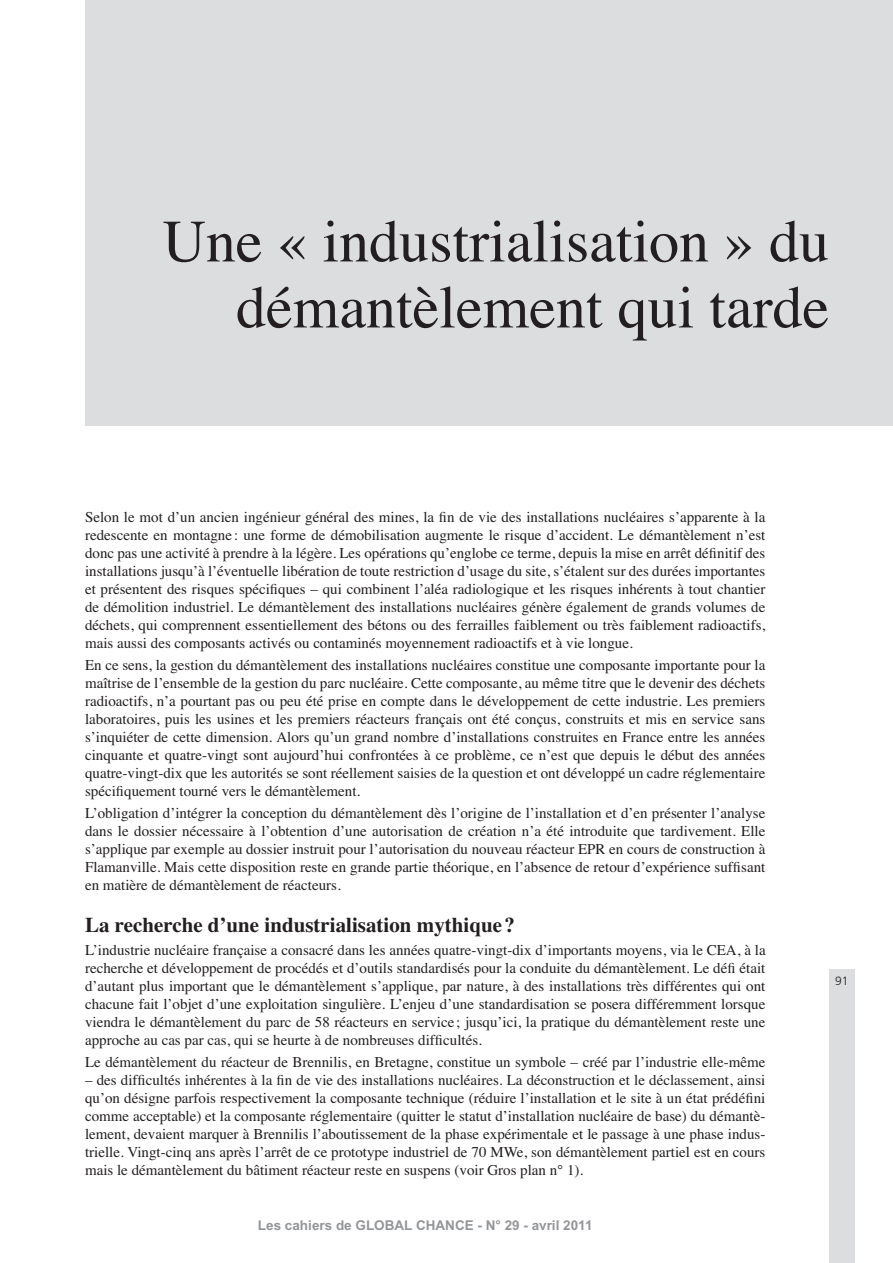
<style>
.page{position:relative;width:893px;height:1263px;background:#fff}
.page>*{position:absolute;margin:0;border:0;box-sizing:border-box;transform-origin:0 0}
.t1{font:60px/66px "Times";color:#231f20;text-align:right}
.t2{font:700 21px "Times";color:#231f20}
.t3{font:15px/18px "Times";color:#231f20;text-align:justify}
.t4{font:700 13.5px "Arial";color:#939598}
.t5{font:300 12px "Frutiger";color:#231f20}
</style>
<div class="page">
<div style="left:829px;top:969px;width:26px;height:294px;background:#dcddde"></div>
<div style="left:85px;top:0;width:808px;height:425px;background:#dcddde"></div>
<p class="t1" style="left:163px;top:214px;width:668px">Une « industrialisation » du démantèlement qui tarde</p>
<p class="t3" style="left:85px;top:509px;width:682px">Selon le mot d’un ancien ingénieur général des mines, la fin de vie des installations nucléaires s’apparente à la redescente en montagne : une forme de démobilisation augmente le risque d’accident. Le démantèlement n’est donc pas une activité à prendre à la légère. Les opérations qu’englobe ce terme, depuis la mise en arrêt définitif des installations jusqu’à l’éventuelle libération de toute restriction d’usage du site, s’étalent sur des durées importantes et présentent des risques spécifiques – qui combinent l’aléa radiologique et les risques inhérents à tout chantier de démolition industriel. Le démantèlement des installations nucléaires génère également de grands volumes de déchets, qui comprennent essentiellement des bétons ou des ferrailles faiblement ou très faiblement radioactifs, mais aussi des composants activés ou contaminés moyennement radioactifs et à vie longue.</p>
<p class="t3" style="left:85px;top:657px;width:682px">En ce sens, la gestion du démantèlement des installations nucléaires constitue une composante importante pour la maîtrise de l’ensemble de la gestion du parc nucléaire. Cette composante, au même titre que le devenir des déchets radioactifs, n’a pourtant pas ou peu été prise en compte dans le développement de cette industrie. Les premiers laboratoires, puis les usines et les premiers réacteurs français ont été conçus, construits et mis en service sans s’inquiéter de cette dimension. Alors qu’un grand nombre d’installations construites en France entre les années cinquante et quatre-vingt sont aujourd’hui confrontées à ce problème, ce n’est que depuis le début des années quatre-vingt-dix que les autorités se sont réellement saisies de la question et ont développé un cadre réglementaire spécifiquement tourné vers le démantèlement.</p>
<p class="t3" style="left:85px;top:805px;width:682px">L’obligation d’intégrer la conception du démantèlement dès l’origine de l’installation et d’en présenter l’analyse dans le dossier nécessaire à l’obtention d’une autorisation de création n’a été introduite que tardivement. Elle s’applique par exemple au dossier instruit pour l’autorisation du nouveau réacteur EPR en cours de construction à Flamanville. Mais cette disposition reste en grande partie théorique, en l’absence de retour d’expérience suffisant en matière de démantèlement de réacteurs.</p>
<p class="t2" style="left:85px;top:918px;width:432px">La recherche d’une industrialisation mythique ?</p>
<p class="t3" style="left:85px;top:942px;width:682px">L’industrie nucléaire française a consacré dans les années quatre-vingt-dix d’importants moyens, via le CEA, à la recherche et développement de procédés et d’outils standardisés pour la conduite du démantèlement. Le défi était d’autant plus important que le démantèlement s’applique, par nature, à des installations très différentes qui ont chacune fait l’objet d’une exploitation singulière. L’enjeu d’une standardisation se posera différemment lorsque viendra le démantèlement du parc de 58 réacteurs en service ; jusqu’ici, la pratique du démantèlement reste une approche au cas par cas, qui se heurte à de nombreuses difficultés.</p>
<p class="t3" style="left:85px;top:1054px;width:682px">Le démantèlement du réacteur de Brennilis, en Bretagne, constitue un symbole – créé par l’industrie elle-même</p>
<p class="t3" style="left:85px;top:1072px;width:682px">– des difficultés inhérentes à la fin de vie des installations nucléaires. La déconstruction et le déclassement, ainsi qu’on désigne parfois respectivement la composante technique (réduire l’installation et le site à un état prédéfini comme acceptable) et la composante réglementaire (quitter le statut d’installation nucléaire de base) du démantè&shy;lement, devaient marquer à Brennilis l’aboutissement de la phase expérimentale et le passage à une phase indus&shy;trielle. Vingt-cinq ans après l’arrêt de ce prototype industriel de 70 MWe, son démantèlement partiel est en cours mais le démantèlement du bâtiment réacteur reste en suspens (voir Gros plan n° 1).</p>
<p class="t4" style="left:258px;top:1218px;width:336px">Les cahiers de GLOBAL CHANCE - N° 29 - avril 2011</p>
<p class="t5" style="left:835px;top:976px;width:15px">91</p>
</div>
